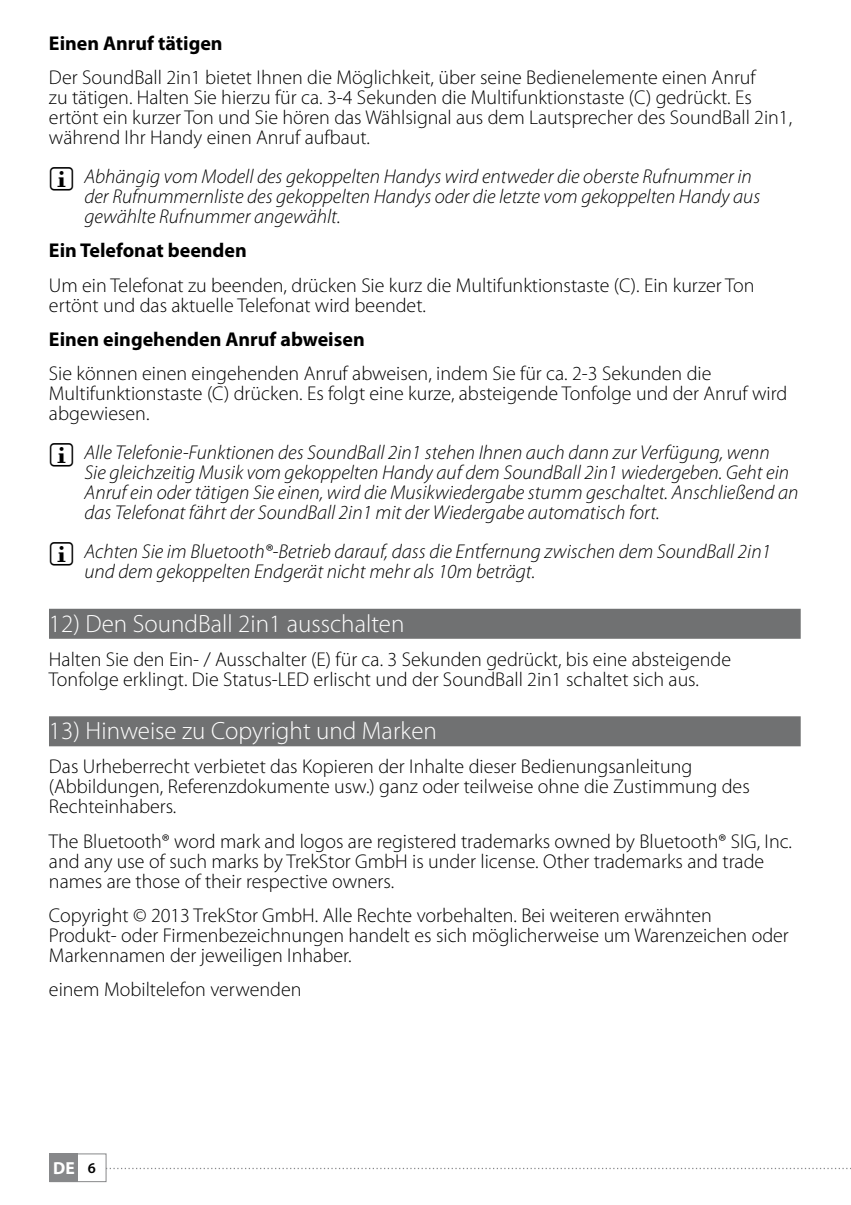
<style>
.page{position:relative;width:851px;height:1205px;background:#fff}
.page>*{position:absolute;margin:0;border:0;box-sizing:border-box;transform-origin:0 0}
.t1{font:300 25px "Myriad Pro";color:#fff}
.t2{font:300 20px/20px "Myriad Pro";color:#000}
.t3{font:italic 300 20px/20px "Myriad Pro";color:#000}
.t4{font:700 20px "Myriad Pro";color:#000}
.t5{font:700 17.5px "Myriad Pro";color:#fff}
.s1{font-weight:600;font-size:15px;color:#000}
</style>
<div class="page">
<div style="left:50px;top:1153px;width:28px;height:29px;background:#87888a"></div>
<div style="left:50px;top:1153px;width:56px;height:29px;border:1px solid #87888a"></div>
<svg style="left:106px;top:1168px;width:742px;height:1px"></svg>
<div style="left:49px;top:609px;width:751px;height:30px;background:#707172"></div>
<div style="left:49px;top:716px;width:751px;height:30px;background:#707172"></div>
<p class="t4" style="left:49px;top:32px;width:175px">Einen Anruf tätigen</p>
<p class="t2" style="left:49px;top:68px;width:744px">Der SoundBall 2in1 bietet Ihnen die Möglichkeit, über seine Bedienelemente einen Anruf<br>zu tätigen. Halten Sie hierzu für ca. 3-4 Sekunden die Multifunktionstaste (C) gedrückt. Es ertönt ein kurzer Ton und Sie hören das Wählsignal aus dem Lautsprecher des SoundBall 2in1, während Ihr Handy einen Anruf aufbaut.</p>
<p class="t3" style="left:84px;top:167px;width:677px">Abhängig vom Modell des gekoppelten Handys wird entweder die oberste Rufnummer in der Rufnummernliste des gekoppelten Handys oder die letzte vom gekoppelten Handy aus gewählte Rufnummer angewählt.</p>
<p class="t4" style="left:49px;top:239px;width:199px">Ein Telefonat beenden</p>
<p class="t2" style="left:49px;top:275px;width:707px">Um ein Telefonat zu beenden, drücken Sie kurz die Multifunktionstaste (C). Ein kurzer Ton ertönt und das aktuelle Telefonat wird beendet.</p>
<p class="t4" style="left:49px;top:328px;width:317px">Einen eingehenden Anruf abweisen</p>
<p class="t2" style="left:49px;top:364px;width:739px">Sie können einen eingehenden Anruf abweisen, indem Sie für ca. 2-3 Sekunden die<br>Multifunktionstaste (C) drücken. Es folgt eine kurze, absteigende Tonfolge und der Anruf wird abgewiesen.</p>
<p class="t3" style="left:84px;top:443px;width:715px">Alle Telefonie-Funktionen des SoundBall 2in1 stehen Ihnen auch dann zur Verfügung, wenn<br>Sie gleichzeitig Musik vom gekoppelten Handy auf dem SoundBall 2in1 wiedergeben. Geht ein Anruf ein oder tätigen Sie einen, wird die Musikwiedergabe stumm geschaltet. Anschließend an das Telefonat fährt der SoundBall 2in1 mit der Wiedergabe automatisch fort.</p>
<p class="t3" style="left:84px;top:542px;width:687px">Achten Sie im Bluetooth®-Betrieb darauf, dass die Entfernung zwischen dem SoundBall 2in1 und dem gekoppelten Endgerät nicht mehr als 10m beträgt.</p>
<p class="t1" style="left:49px;top:609px;width:357px">12) Den SoundBall 2in1 ausschalten</p>
<p class="t2" style="left:49px;top:649px;width:683px">Halten Sie den Ein- / Ausschalter (E) für ca. 3 Sekunden gedrückt, bis eine absteigende<br>Tonfolge erklingt. Die Status-LED erlischt und der SoundBall 2in1 schaltet sich aus.</p>
<p class="t1" style="left:49px;top:717px;width:389px">13) Hinweise zu Copyright und Marken</p>
<p class="t2" style="left:49px;top:757px;width:702px">Das Urheberrecht verbietet das Kopieren der Inhalte dieser Bedienungsanleitung (Abbildungen, Referenzdokumente usw.) ganz oder teilweise ohne die Zustimmung des<br>Rechteinhabers.</p>
<p class="t2" style="left:49px;top:831px;width:744px">The Bluetooth® word mark and logos are registered trademarks owned by Bluetooth® SIG, Inc. and any use of such marks by TrekStor GmbH is under license. Other trademarks and trade names are those of their respective owners.</p>
<p class="t2" style="left:49px;top:905px;width:741px">Copyright © 2013 TrekStor GmbH. Alle Rechte vorbehalten. Bei weiteren erwähnten<br>Produkt- oder Firmenbezeichnungen handelt es sich möglicherweise um Warenzeichen oder<br>Markennamen der jeweiligen Inhaber.</p>
<p class="t2" style="left:49px;top:979px;width:254px">einem Mobiltelefon verwenden</p>
<p class="t5" style="left:53px;top:1158px;width:44px">DE <span class="s1">6</span></p>
</div>
